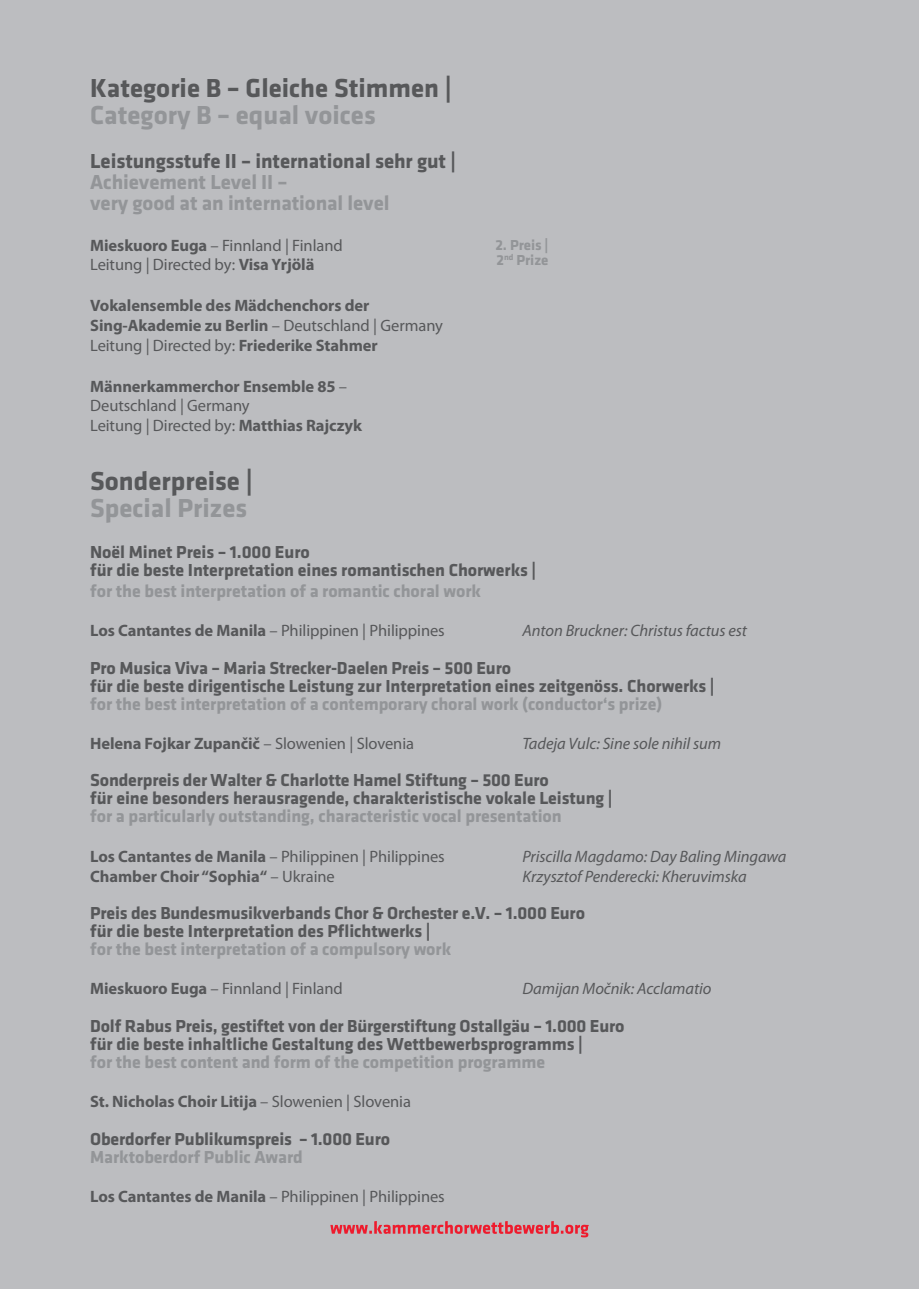
<style>
.page{position:relative;width:919px;height:1289px;background:#fff}
.page>*{position:absolute;margin:0;border:0;box-sizing:border-box;transform-origin:0 0}
.t1{font:700 27px "Klavika";color:#57585a}
.t2{font:700 27px "Klavika";color:#939598}
.t3{font:700 21px/21px "Klavika";letter-spacing:-.005em;color:#939598}
.t4{font:700 21px "Klavika";letter-spacing:-.005em;color:#57585a}
.t5{font:700 18px/18px "Klavika";letter-spacing:-.005em;color:#57585a}
.t6{font:700 18px "Klavika";letter-spacing:-.005em;color:#939598}
.t7{font:700 16.5px/19.8px "Myriad Pro";letter-spacing:-.005em;color:#57585a}
.t8{font:16.5px/19.8px "Myriad Pro";letter-spacing:-.005em;color:#57585a}
.t9{font:italic 16.5px "Myriad Pro";letter-spacing:-.005em;color:#57585a}
.t10{font:700 15px/15px "Klavika";letter-spacing:-.005em;color:#939598}
.s1{font-weight:700}
.s2{font-weight:400}
</style>
<div class="page">
<div style="left:0;top:0;width:918px;height:1288px;background:#bcbdc0"></div>
<svg style="left:330px;top:1221px;width:258px;height:16px"></svg>
<h1 class="t1" style="left:90px;top:73px;width:363px">Kategorie B – Gleiche Stimmen |</h1>
<h1 class="t2" style="left:90px;top:100px;width:287px">Category B – equal voices</h1>
<p class="t4" style="left:90px;top:149px;width:367px">Leistungsstufe II – international sehr gut |</p>
<p class="t3" style="left:90px;top:171px;width:301px">Achievement Level II –<br>very good at an international level</p>
<p class="t8" style="left:90px;top:235px;width:254px"><span class="s1">Mieskuoro Euga</span> – Finnland | Finland<br>Leitung | Directed by: <span class="s1">Visa Yrjölä</span></p>
<p class="t7" style="left:90px;top:295px;width:354px">Vokalensemble des Mädchenchors der<br>Sing-Akademie zu Berlin <span class="s2">– Deutschland | Germany<br>Leitung | Directed by:</span> Friederike Stahmer</p>
<p class="t7" style="left:90px;top:375px;width:273px">Männerkammerchor Ensemble 85 <span class="s2">–<br>Deutschland | Germany<br>Leitung | Directed by:</span> Matthias Rajczyk</p>
<p class="t10" style="left:495px;top:238px;width:55px">2. Preis |<br>2<sup>nd</sup> Prize</p>
<h1 class="t1" style="left:90px;top:466px;width:164px">Sonderpreise |</h1>
<h1 class="t2" style="left:90px;top:493px;width:158px">Special Prizes</h1>
<p class="t5" style="left:90px;top:542px;width:447px">Noël Minet Preis – 1.000 Euro<br>für die beste Interpretation eines romantischen Chorwerks |</p>
<p class="t6" style="left:90px;top:581px;width:392px">for the best interpretation of a romantic choral work</p>
<p class="t8" style="left:90px;top:620px;width:356px"><span class="s1">Los Cantantes de Manila</span> – Philippinen | Philippines</p>
<p class="t9" style="left:522px;top:620px;width:226px">Anton Bruckner: Christus factus est</p>
<p class="t5" style="left:90px;top:658px;width:626px">Pro Musica Viva – Maria Strecker-Daelen Preis – 500 Euro<br>für die beste dirigentische Leistung zur Interpretation eines zeitgenöss. Chorwerks |</p>
<p class="t6" style="left:90px;top:693px;width:573px">for the best interpretation of a contemporary choral work (conductor‘s prize)</p>
<p class="t7" style="left:90px;top:733px;width:325px">Helena Fojkar Zupančič <span class="s2">– Slowenien | Slovenia</span></p>
<p class="t9" style="left:522px;top:733px;width:200px">Tadeja Vulc: Sine sole nihil sum</p>
<p class="t5" style="left:90px;top:771px;width:524px">Sonderpreis der Walter &amp; Charlotte Hamel Stiftung – 500 Euro<br>für eine besonders herausragende, charakteristische vokale Leistung |</p>
<p class="t6" style="left:90px;top:806px;width:473px">for a particularly outstanding, characteristic vocal presentation</p>
<p class="t8" style="left:90px;top:846px;width:356px"><span class="s1">Los Cantantes de Manila</span> – Philippinen | Philippines</p>
<p class="t9" style="left:522px;top:846px;width:265px">Priscilla Magdamo: Day Baling Mingawa</p>
<p class="t7" style="left:90px;top:865px;width:246px">Chamber Choir “Sophia“ <span class="s2">– Ukraine</span></p>
<p class="t9" style="left:522px;top:865px;width:226px">Krzysztof Penderecki: Kheruvimska</p>
<p class="t5" style="left:90px;top:904px;width:496px">Preis des Bundesmusikverbands Chor &amp; Orchester e.V. – 1.000 Euro für die beste Interpretation des Pflichtwerks |</p>
<p class="t6" style="left:90px;top:939px;width:362px">for the best interpretation of a compulsory work</p>
<p class="t8" style="left:90px;top:978px;width:254px"><span class="s1">Mieskuoro Euga</span> – Finnland | Finland</p>
<p class="t9" style="left:522px;top:978px;width:190px">Damijan Močnik: Acclamatio</p>
<p class="t5" style="left:90px;top:1016px;width:535px">Dolf Rabus Preis, gestiftet von der Bürgerstiftung Ostallgäu – 1.000 Euro für die beste inhaltliche Gestaltung des Wettbewerbsprogramms |</p>
<p class="t6" style="left:90px;top:1052px;width:456px">for the best content and form of the competition programme</p>
<p class="t7" style="left:90px;top:1091px;width:322px">St. Nicholas Choir Litija <span class="s2">– Slowenien | Slovenia</span></p>
<p class="t5" style="left:90px;top:1129px;width:301px">Oberdorfer Publikumspreis – 1.000 Euro</p>
<p class="t6" style="left:90px;top:1146px;width:214px">Marktoberdorf Public Award</p>
<p class="t8" style="left:90px;top:1186px;width:356px"><span class="s1">Los Cantantes de Manila</span> – Philippinen | Philippines</p>
</div>
